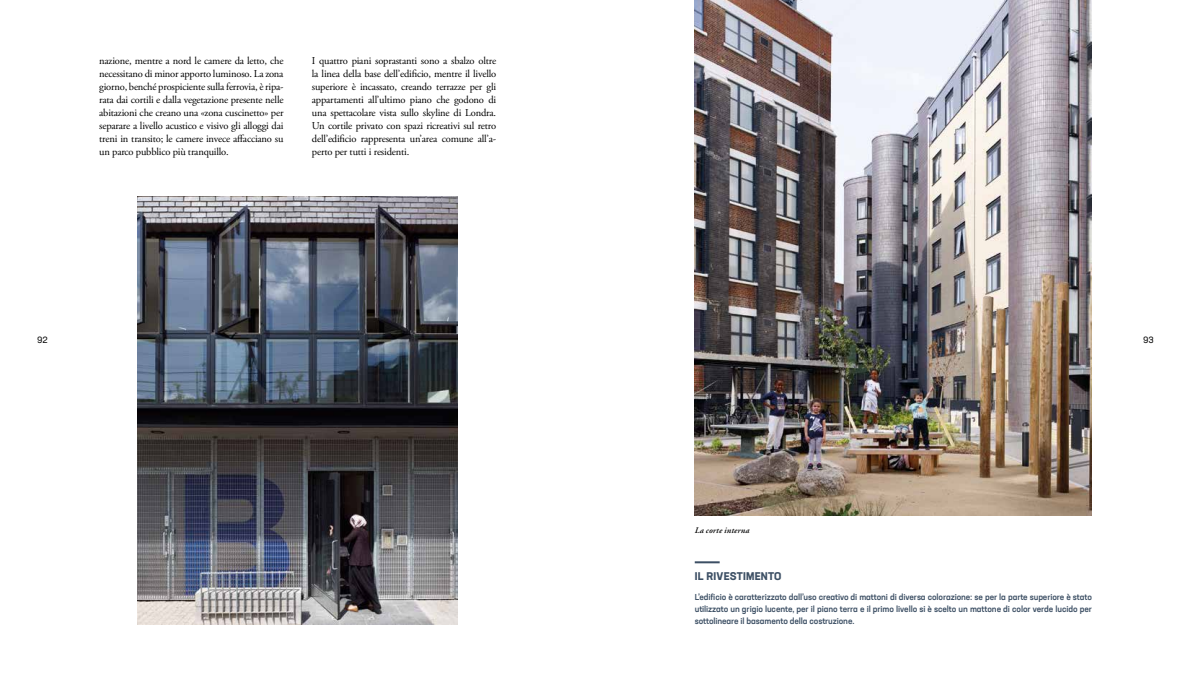
<style>
.page{position:relative;width:1191px;height:681px;background:#fff}
.page>*{position:absolute;margin:0;border:0;box-sizing:border-box;transform-origin:0 0}
.t1{font:700 11px "Neusa Next Pro";letter-spacing:.02em;color:#3c4f64}
.t2{font:10.5px/13px "Adobe Garamond Pro";letter-spacing:-.02em;color:#000;text-align:justify}
.t3{font:9px "Neusa Next Pro";color:#000}
.t4{font:500 8.5px/12px "Neusa Next Pro";letter-spacing:-.01em;color:#3c4f64;text-align:justify}
.t5{font:italic 600 8.5px "Adobe Garamond";letter-spacing:.015em;color:#000}
</style>
<div class="page">
<hr style="left:694px;top:561px;width:25px;height:2px;background:#3c4f64">
<img style="left:694px;top:0;width:397px;height:515px">
<img style="left:137px;top:197px;width:321px;height:427px">
<p class="t2" style="left:99px;top:55px;width:186px">nazione, mentre a nord le camere da letto, che necessitano di minor apporto luminoso. La zona giorno, benché prospiciente sulla ferrovia, è ripa&shy;rata dai cortili e dalla vegetazione presente nelle abitazioni che creano una «zona cuscinetto» per separare a livello acustico e visivo gli alloggi dai treni in transito; le camere invece affacciano su un parco pubblico più tranquillo.</p>
<p class="t2" style="left:312px;top:55px;width:186px">I quattro piani soprastanti sono a sbalzo oltre la linea della base dell’edificio, mentre il livello superiore è incassato, creando terrazze per gli appartamenti all’ultimo piano che godono di una spettacolare vista sullo skyline di Londra.<br>Un cortile privato con spazi ricreativi sul retro dell’edificio rappresenta un’area comune all’a&shy;perto per tutti i residenti.</p>
<p class="t3" style="left:37px;top:334px;width:12px">92</p>
<p class="t3" style="left:1143px;top:334px;width:12px">93</p>
<p class="t5" style="left:694px;top:526px;width:56px">La corte interna</p>
<p class="t1" style="left:695px;top:569px;width:88px">IL RIVESTIMENTO</p>
<p class="t4" style="left:694px;top:590px;width:399px">L’edificio è caratterizzato dall’uso creativo di mattoni di diversa colorazione: se per la parte superiore è stato utilizzato un grigio lucente, per il piano terra e il primo livello si è scelto un mattone di color verde lucido per sottolineare il basamento della costruzione.</p>
</div>
